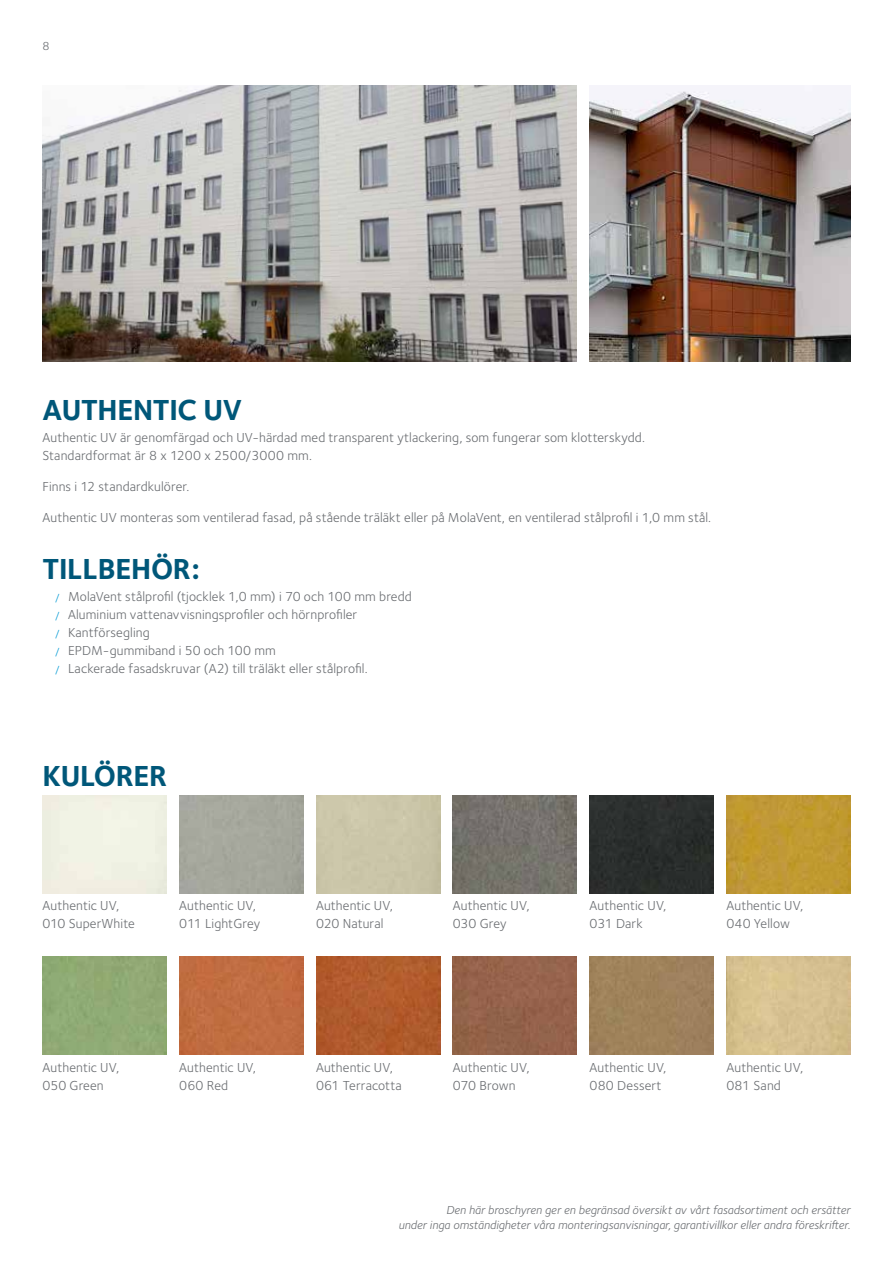
<style>
.page{position:relative;width:893px;height:1263px;background:#fff}
.page>*{position:absolute;margin:0;border:0;box-sizing:border-box;transform-origin:0 0}
.t1{font:700 30px "Foundry Sterling";letter-spacing:-.01em;color:#005779}
.t2{font:13.5px/18px "Foundry Sterling";letter-spacing:.01em;color:#6a6d71}
.t3{font:italic 12px/15px "Foundry Sterling";color:#6a6d71;text-align:right}
.t4{font:12px "Foundry Sterling";color:#6a6d71}
.s1{font-size:10.5px;color:#0099d4}
</style>
<div class="page">
<img style="left:43px;top:85px;width:534px;height:276px">
<div style="left:43px;top:957px;width:124px;height:97px;background:#90aa75"></div>
<div style="left:179px;top:957px;width:124px;height:97px;background:#c06c41"></div>
<img style="left:316px;top:957px;width:124px;height:97px">
<img style="left:453px;top:795px;width:124px;height:98px">
<div style="left:453px;top:957px;width:124px;height:97px;background:#95634b"></div>
<div style="left:590px;top:795px;width:124px;height:98px;background:#2a2e2d"></div>
<div style="left:590px;top:957px;width:124px;height:97px;background:#9f815b"></div>
<img style="left:726px;top:795px;width:124px;height:98px">
<img style="left:726px;top:957px;width:124px;height:97px">
<img style="left:590px;top:85px;width:260px;height:276px">
<p class="t4" style="left:43px;top:39px;width:9px">8</p>
<h1 class="t1" style="left:43px;top:392px;width:201px">AUTHENTIC UV</h1>
<p class="t2" style="left:43px;top:429px;width:604px">Authentic UV är genomfärgad och UV-härdad med transparent ytlackering, som fungerar som klotterskydd.<br>Standardformat är 8 x 1200 x 2500/3000 mm.</p>
<p class="t2" style="left:43px;top:478px;width:148px">Finns i 12 standardkulörer.</p>
<p class="t2" style="left:43px;top:508px;width:670px">Authentic UV monteras som ventilerad fasad, på stående träläkt eller på MolaVent, en ventilerad stålprofil i 1,0 mm stål.</p>
<h1 class="t1" style="left:43px;top:551px;width:159px">TILLBEHÖR:</h1>
<p class="t2" style="left:55px;top:588px;width:358px"><span class="s1">/</span> MolaVent stålprofil (tjocklek 1,0 mm) i 70 och 100 mm bredd <span class="s1">/</span> Aluminium vattenavvisningsprofiler och hörnprofiler<br><span class="s1">/</span> Kantförsegling<br><span class="s1">/</span> EPDM-gummiband i 50 och 100 mm<br><span class="s1">/</span> Lackerade fasadskruvar (A2) till träläkt eller stålprofil.</p>
<h1 class="t1" style="left:43px;top:758px;width:126px">KULÖRER</h1>
<p class="t2" style="left:43px;top:897px;width:94px">Authentic UV,<br>010 SuperWhite</p>
<p class="t2" style="left:179px;top:897px;width:82px">Authentic UV,<br>011 LightGrey</p>
<p class="t2" style="left:43px;top:1058px;width:78px">Authentic UV,<br>050 Green</p>
<p class="t2" style="left:179px;top:1058px;width:78px">Authentic UV,<br>060 Red</p>
<p class="t2" style="left:316px;top:897px;width:78px">Authentic UV,<br>020 Natural</p>
<p class="t2" style="left:453px;top:897px;width:78px">Authentic UV,<br>030 Grey</p>
<p class="t2" style="left:316px;top:1058px;width:87px">Authentic UV,<br>061 Terracotta</p>
<p class="t2" style="left:453px;top:1058px;width:78px">Authentic UV,<br>070 Brown</p>
<p class="t2" style="left:590px;top:897px;width:78px">Authentic UV,<br>031 Dark</p>
<p class="t2" style="left:590px;top:1058px;width:78px">Authentic UV,<br>080 Dessert</p>
<p class="t2" style="left:726px;top:897px;width:78px">Authentic UV,<br>040 Yellow</p>
<p class="t2" style="left:726px;top:1058px;width:78px">Authentic UV,<br>081 Sand</p>
<p class="t3" style="left:398px;top:1202px;width:453px">Den här broschyren ger en begränsad översikt av vårt fasadsortiment och ersätter<br>under inga omständigheter våra monteringsanvisningar, garantivillkor eller andra föreskrifter.</p>
</div>
